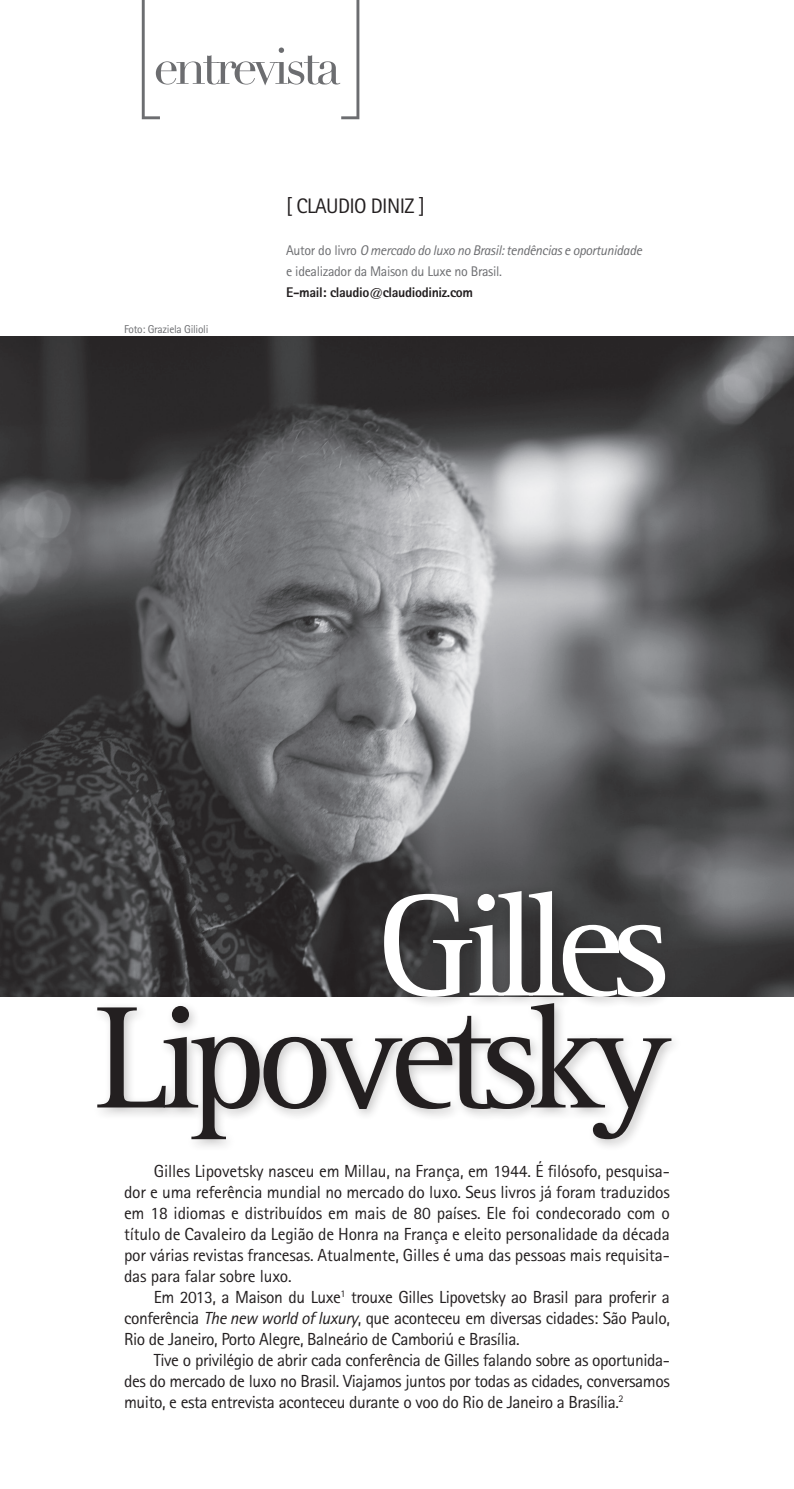
<style>
.page{position:relative;width:794px;height:1489px;background:#fff}
.page>*{position:absolute;margin:0;border:0;box-sizing:border-box;transform-origin:0 0}
.t1{font:150.15px "Rotis Serif Std";letter-spacing:-.075em;color:#231f20}
.t2{font:150.15px "Rotis Serif Std";letter-spacing:-.075em;color:#fff}
.t3{font:145.25px "Didot";color:#6c6d70}
.t4{font:50.75px "Didot";letter-spacing:-.075em;color:#6c6d70}
.t5{font:21px "Rotis Sans Serif Std";letter-spacing:-.03em;color:#231f20}
.t6{font:17.5px/21px "Rotis Sans Serif Std";letter-spacing:-.025em;color:#231f20;text-align:justify}
.t7{font:14px/21px "Rotis Sans Serif Std";letter-spacing:-.025em;color:#6c6d70}
.t8{font:800 14px "Rotis Sans Serif Std";letter-spacing:-.025em;color:#231f20}
.t9{font:11.38px "Rotis Sans Serif Std";letter-spacing:-.025em;color:#6c6d70}
.s1{font-style:italic}
</style>
<div class="page">
<img style="left:0;top:336px;width:794px;height:660px">
<div style="left:92px;top:885px;width:592px;height:267px;background:#231f20;opacity:.25"></div>
<h2 class="t3" style="left:124px;top:-59px;width:42px">[</h2>
<h2 class="t3" style="left:337px;top:-59px;width:42px">]</h2>
<h3 class="t4" style="left:154px;top:36px;width:188px">entrevista</h3>
<p class="t9" style="left:124px;top:322px;width:86px">Foto: Graziela Gilioli</p>
<p class="t5" style="left:286px;top:193px;width:140px">[ CLAUDIO DINIZ ]</p>
<p class="t7" style="left:286px;top:240px;width:357px">Autor do livro <span class="s1">O mercado do luxo no Brasil: tendências e oportunidade </span>e idealizador da Maison du Luxe no Brasil.</p>
<p class="t8" style="left:286px;top:283px;width:188px">E-mail: claudio@claudiodiniz.com</p>
<h1 class="t2" style="left:375px;top:860px;width:296px">Gilles</h1>
<h1 class="t1" style="left:95px;top:972px;width:577px">Lipovetsky</h1>
<p class="t6" style="left:124px;top:1159px;width:547px;text-indent:30px">Gilles Lipovetsky nasceu em Millau, na França, em 1944. É filósofo, pesquisa&shy;dor e uma referência mundial no mercado do luxo. Seus livros já foram traduzidos em 18 idiomas e distribuídos em mais de 80 países. Ele foi condecorado com o título de Cavaleiro da Legião de Honra na França e eleito personalidade da década por várias revistas francesas. Atualmente, Gilles é uma das pessoas mais requisita&shy;das para falar sobre luxo.</p>
<p class="t6" style="left:124px;top:1285px;width:547px;text-indent:30px">Em 2013, a Maison du Luxe<sup>1</sup> trouxe Gilles Lipovetsky ao Brasil para proferir a conferência <span class="s1">The new world of luxury</span>, que aconteceu em diversas cidades: São Paulo, Rio de Janeiro, Porto Alegre, Balneário de Camboriú e Brasília.</p>
<p class="t6" style="left:124px;top:1348px;width:547px;text-indent:30px">Tive o privilégio de abrir cada conferência de Gilles falando sobre as oportunida&shy;des do mercado de luxo no Brasil. Viajamos juntos por todas as cidades, conversamos muito, e esta entrevista aconteceu durante o voo do Rio de Janeiro a Brasília.<sup>2</sup></p>
</div>
